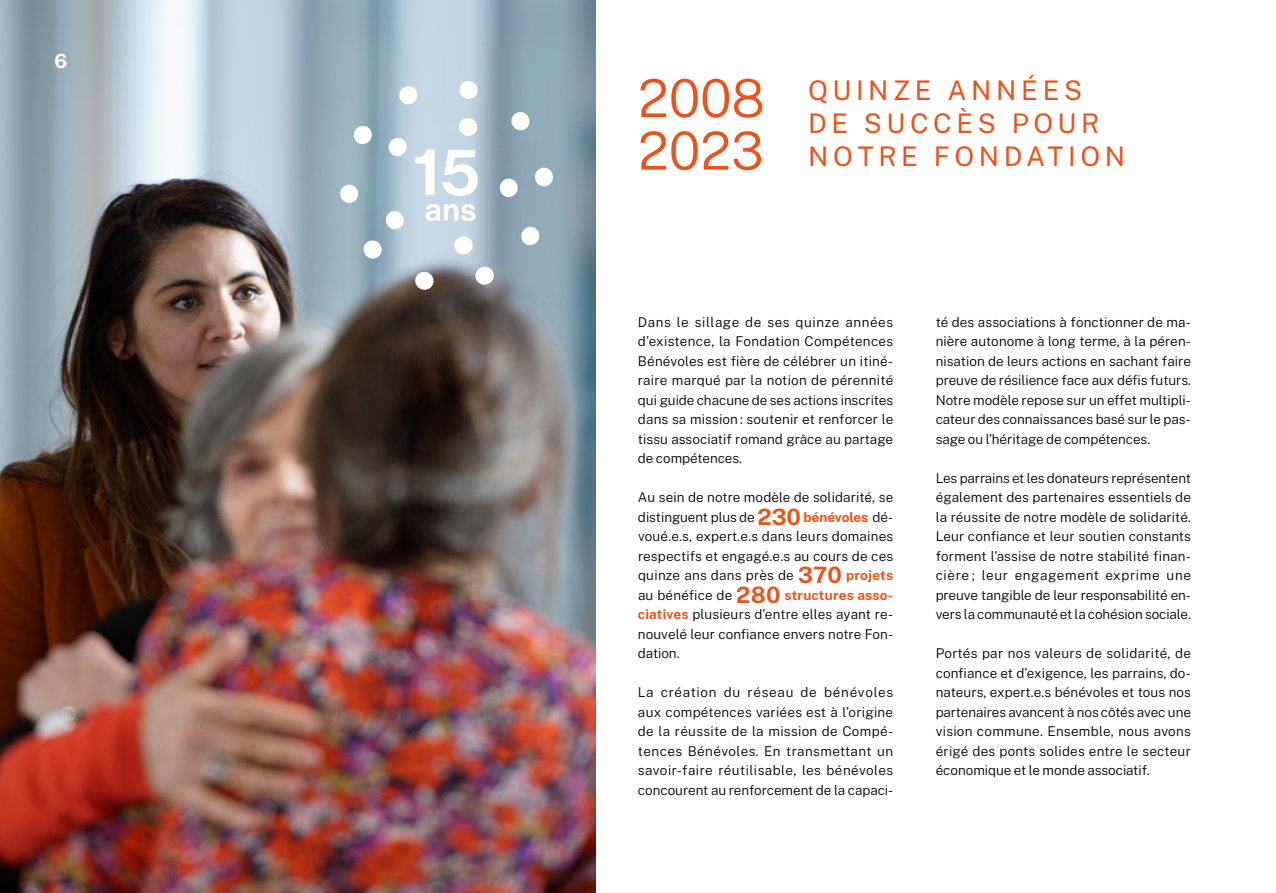
<style>
.page{position:relative;width:1276px;height:893px;background:#fff}
.page>*{position:absolute;margin:0;border:0;box-sizing:border-box;transform-origin:0 0}
.t1{font:300 52.5px/52.5px "Public Sans";color:#e9531d}
.t2{font:27px/33px "Public Sans";letter-spacing:.17em;color:#e9531d}
.t3{font:700 19.5px "Public Sans";color:#fff}
.t4{font:300 13.5px/19.5px "Public Sans";color:#000;text-align:justify}
.s1{font-weight:700;font-size:22.5px;color:#e9531d}
.s2{font-weight:700;color:#e9531d}
</style>
<div class="page">
<img style="left:0;top:0;width:595px;height:893px">
<svg style="left:340px;top:80px;width:213px;height:210px;background:#abbdca"></svg>
<h3 class="t3" style="left:55px;top:48px;width:14px">6</h3>
<h1 class="t1" style="left:638px;top:70px;width:128px">2008<br>2023</h1>
<h2 class="t2" style="left:808px;top:73px;width:319px">QUINZE ANNÉES<br>DE SUCCÈS POUR<br>NOTRE FONDATION</h2>
<p class="t4" style="left:638px;top:312px;width:257px">Dans le sillage de ses quinze années d’existence, la Fondation Compétences Bénévoles est fière de célébrer un itiné&shy;raire marqué par la notion de pérennité qui guide chacune de ses actions inscrites dans sa mission : soutenir et renforcer le tissu associatif romand grâce au partage de compétences.</p>
<p class="t4" style="left:638px;top:487px;width:257px">Au sein de notre modèle de solidarité, se distinguent plus de <span class="s1">230</span> <span class="s2">bénévoles</span> dé&shy;voué.e.s, expert.e.s dans leurs domaines respectifs et engagé.e.s au cours de ces quinze ans dans près de <span class="s1">370</span> <span class="s2">projets </span>au bénéfice de <span class="s1">280</span> <span class="s2">structures asso&shy;ciatives</span> plusieurs d’entre elles ayant re&shy;nouvelé leur confiance envers notre Fon&shy;dation.</p>
<p class="t4" style="left:638px;top:682px;width:257px">La création du réseau de bénévoles aux compétences variées est à l’origine de la réussite de la mission de Compé&shy;tences Bénévoles. En transmettant un savoir-faire réutilisable, les bénévoles concourent au renforcement de la capaci-</p>
<p class="t4" style="left:935px;top:312px;width:257px">té des associations à fonctionner de ma&shy;nière autonome à long terme, à la péren&shy;nisation de leurs actions en sachant faire preuve de résilience face aux défis futurs.<br>Notre modèle repose sur un effet multipli&shy;cateur des connaissances basé sur le pas&shy;sage ou l’héritage de compétences.</p>
<p class="t4" style="left:935px;top:467px;width:257px">Les parrains et les donateurs représentent également des partenaires essentiels de la réussite de notre modèle de solidarité.<br>Leur confiance et leur soutien constants forment l’assise de notre stabilité finan&shy;cière ; leur engagement exprime une preuve tangible de leur responsabilité en&shy;vers la communauté et la cohésion sociale.</p>
<p class="t4" style="left:935px;top:643px;width:257px">Portés par nos valeurs de solidarité, de confiance et d’exigence, les parrains, do&shy;nateurs, expert.e.s bénévoles et tous nos partenaires avancent à nos côtés avec une vision commune. Ensemble, nous avons érigé des ponts solides entre le secteur économique et le monde associatif.</p>
</div>
